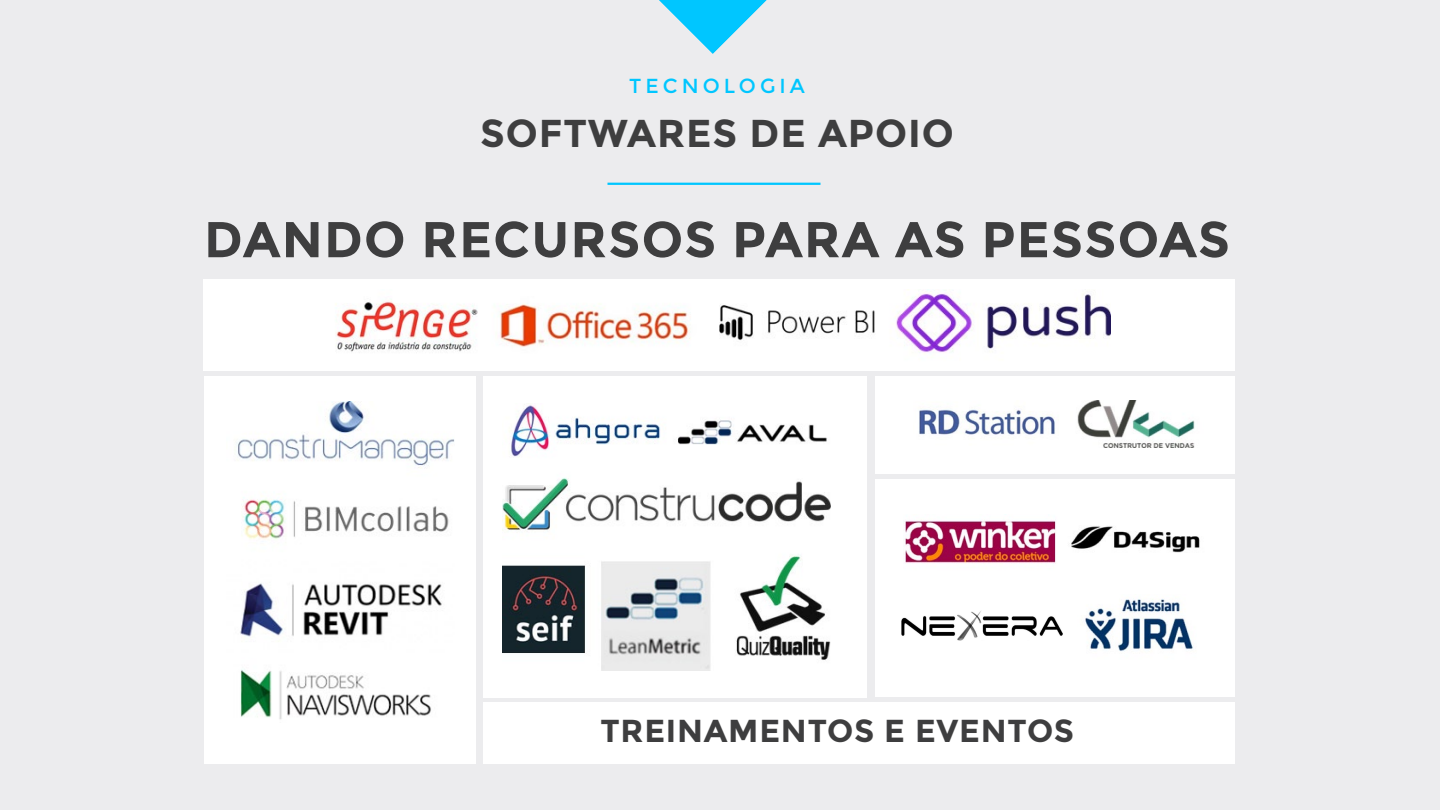
<style>
.page{position:relative;width:1440px;height:810px;background:#ececee}
.page>*{position:absolute;margin:0;border:0;box-sizing:border-box;transform-origin:0 0}
.t1{font:700 50.32px "Montserrat";letter-spacing:.025em;color:#3e3e3f}
.t2{font:700 38.85px "Montserrat";letter-spacing:.025em;color:#3e3e3f}
.t3{font:700 31.8px "Montserrat";letter-spacing:.025em;color:#3e3e3f}
.t4{font:20.33px "Montserrat";letter-spacing:.2em;color:#00c6ff}
</style>
<div class="page">
<hr style="left:608px;top:183px;width:212px;height:2px;background:#00c6ff">
<svg style="left:659px;top:0;width:108px;height:54px"></svg>
<div style="left:203px;top:279px;width:1032px;height:91px;background:#fff"></div>
<img style="left:336px;top:289px;width:774px;height:64px">
<div style="left:483px;top:702px;width:752px;height:61px;background:#fff"></div>
<div style="left:204px;top:376px;width:272px;height:387px;background:#fff"></div>
<img style="left:236px;top:401px;width:219px;height:319px">
<div style="left:483px;top:376px;width:384px;height:321px;background:#fff"></div>
<img style="left:502px;top:403px;width:329px;height:268px">
<div style="left:875px;top:376px;width:359px;height:98px;background:#fff"></div>
<img style="left:919px;top:400px;width:276px;height:48px">
<div style="left:875px;top:479px;width:359px;height:217px;background:#fff"></div>
<img style="left:905px;top:520px;width:295px;height:44px">
<img style="left:1085px;top:599px;width:108px;height:52px">
<img style="left:902px;top:611px;width:160px;height:29px">
<p class="t4" style="left:629px;top:74px;width:177px">TECNOLOGIA</p>
<p class="t2" style="left:480px;top:110px;width:475px">SOFTWARES DE APOIO</p>
<p class="t1" style="left:204px;top:210px;width:1027px">DANDO RECURSOS PARA AS PESSOAS</p>
<p class="t3" style="left:600px;top:712px;width:475px">TREINAMENTOS E EVENTOS</p>
</div>
